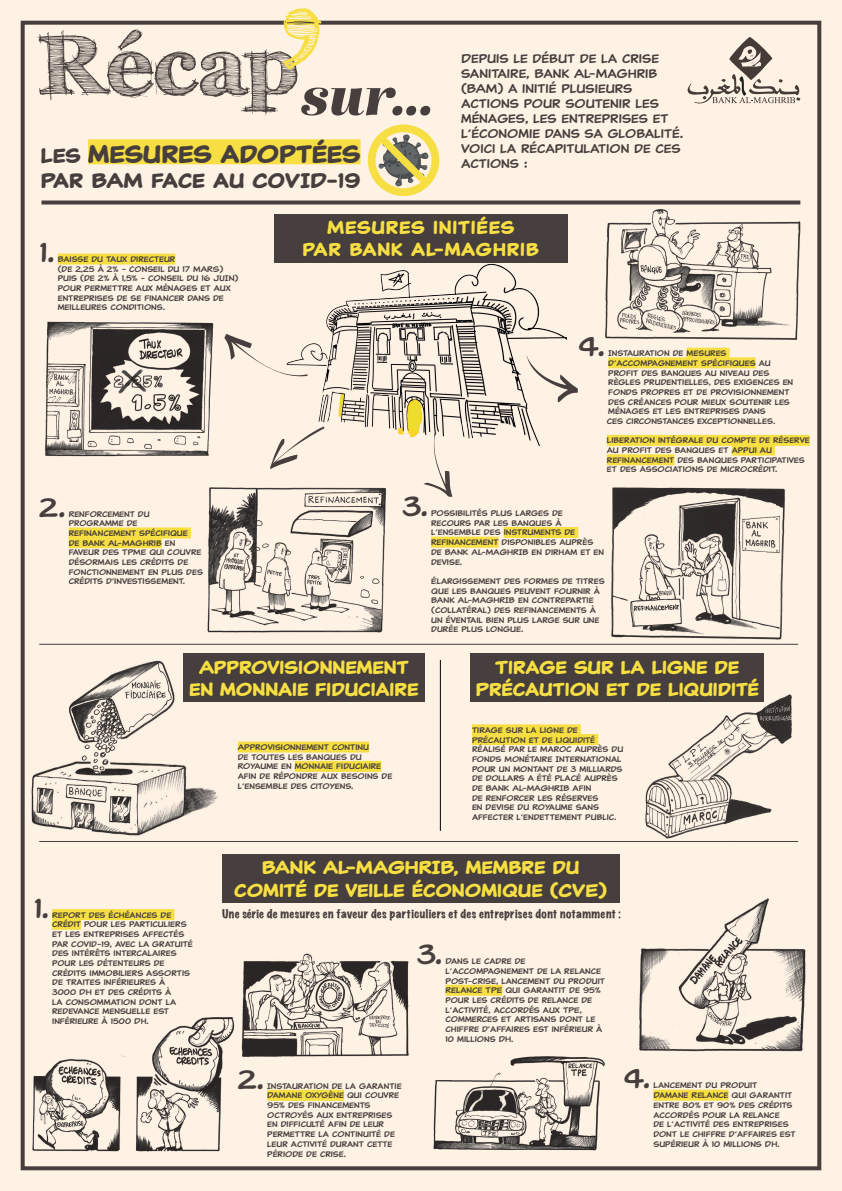
<style>
.page{position:relative;width:842px;height:1191px;background:#fef2e5}
.page>*{position:absolute;margin:0;border:0;box-sizing:border-box;transform-origin:0 0}
.t1{font:700 84.1px "FFF Tusj";color:#473f3d}
.t2{font:26.9px "Classic Comic";color:#473f3d}
.t3{font:700 25px "Classic Comic";color:#473f3d}
.t4{font:700 20.9px "Classic Comic";letter-spacing:.01em;color:#473f3d}
.t5{font:700 18.6px/22.3px "Classic Comic";color:#f7df43;text-align:center}
.t6{font:700 18.6px/22.3px "Classic Comic";letter-spacing:.04em;color:#f7df43;text-align:center}
.t7{font:12.5px/15px "Classic Comic";color:#473f3d}
.t8{font:expanded 11px "Marker Felt";letter-spacing:.035em;color:#473f3d}
.t9{font:8.1px/9.7px "Classic Comic";color:#473f3d}
.s1{font-size:20.9px}
</style>
<div class="page">
<div style="left:21px;top:21px;width:800px;height:1149px;border:4px solid #473f3d"></div>
<img style="left:639px;top:898px;width:167px;height:154px">
<img style="left:274px;top:262px;width:293px;height:184px">
<svg style="left:224px;top:334px;width:84px;height:42px"></svg>
<svg style="left:423px;top:432px;width:29px;height:65px"></svg>
<svg style="left:526px;top:355px;width:52px;height:47px"></svg>
<svg style="left:270px;top:426px;width:55px;height:43px"></svg>
<div style="left:58px;top:253px;width:117px;height:11px;background:#f7df43"></div>
<div style="left:69px;top:527px;width:122px;height:11px;background:#f7df43"></div>
<div style="left:69px;top:537px;width:93px;height:11px;background:#f7df43"></div>
<div style="left:267px;top:1089px;width:77px;height:11px;background:#f7df43"></div>
<div style="left:653px;top:1089px;width:75px;height:11px;background:#f7df43"></div>
<div style="left:52px;top:909px;width:122px;height:11px;background:#f7df43"></div>
<div style="left:52px;top:918px;width:29px;height:11px;background:#f7df43"></div>
<div style="left:446px;top:984px;width:56px;height:11px;background:#f7df43"></div>
<div style="left:504px;top:527px;width:74px;height:11px;background:#f7df43"></div>
<div style="left:431px;top:536px;width:67px;height:11px;background:#f7df43"></div>
<div style="left:274px;top:214px;width:293px;height:48px;background:#473f3d"></div>
<div style="left:222px;top:854px;width:397px;height:49px;background:#473f3d"></div>
<img style="left:433px;top:1056px;width:172px;height:95px">
<img style="left:241px;top:953px;width:168px;height:104px">
<img style="left:32px;top:1017px;width:203px;height:135px">
<hr style="left:39px;top:644px;width:759px;height:1px;background:#473f3d">
<svg style="left:41px;top:200px;width:759px;height:4px;background:#5e5552"></svg>
<hr style="left:39px;top:841px;width:759px;height:1px;background:#473f3d">
<div style="left:88px;top:139px;width:272px;height:25px;background:#f7df43"></div>
<svg style="left:282px;top:8px;width:39px;height:62px"></svg>
<svg style="left:368px;top:124px;width:71px;height:72px"></svg>
<img style="left:206px;top:487px;width:180px;height:146px">
<img style="left:605px;top:209px;width:196px;height:131px">
<img style="left:45px;top:321px;width:169px;height:136px">
<img style="left:611px;top:487px;width:174px;height:153px">
<svg style="left:729px;top:37px;width:43px;height:43px"></svg>
<svg style="left:687px;top:74px;width:113px;height:30px"></svg>
<img style="left:736px;top:44px;width:27px;height:25px">
<div style="left:687px;top:348px;width:43px;height:11px;background:#f7df43"></div>
<div style="left:608px;top:357px;width:148px;height:11px;background:#f7df43"></div>
<div style="left:607px;top:435px;width:203px;height:11px;background:#f7df43"></div>
<div style="left:732px;top:444px;width:43px;height:11px;background:#f7df43"></div>
<div style="left:607px;top:454px;width:67px;height:11px;background:#f7df43"></div>
<img style="left:31px;top:660px;width:192px;height:176px">
<img style="left:640px;top:694px;width:152px;height:145px">
<div style="left:238px;top:741px;width:131px;height:11px;background:#f7df43"></div>
<div style="left:295px;top:761px;width:86px;height:11px;background:#f7df43"></div>
<div style="left:472px;top:724px;width:109px;height:11px;background:#f7df43"></div>
<div style="left:472px;top:734px;width:126px;height:11px;background:#f7df43"></div>
<div style="left:183px;top:653px;width:242px;height:48px;background:#473f3d"></div>
<div style="left:471px;top:653px;width:293px;height:48px;background:#473f3d"></div>
<hr style="left:440px;top:660px;width:1px;height:171px;background:#000001">
<h1 class="t1" style="left:41px;top:15px;width:396px">Récap<sub>sur…</sub></h1>
<h3 class="t3" style="left:41px;top:137px;width:321px"><span class="s1">LES</span> MESURES ADOPTÉES</h3>
<h3 class="t4" style="left:41px;top:166px;width:321px">PAR BAM FACE AU COVID-19</h3>
<h3 class="t7" style="left:461px;top:51px;width:224px">DEPUIS LE DÉBUT DE LA CRISE<br>SANITAIRE, BANK AL-MAGHRIB (BAM) A INITIÉ PLUSIEURS<br>ACTIONS POUR SOUTENIR LES<br>MÉNAGES, LES ENTREPRISES ET<br>L’ÉCONOMIE DANS SA GLOBALITÉ.<br>VOICI LA RÉCAPITULATION DE CES<br>ACTIONS :</h3>
<h2 class="t2" style="left:40px;top:235px;width:16px">1.</h2>
<p class="t9" style="left:58px;top:254px;width:182px">BAISSE DU TAUX DIRECTEUR<br>(DE 2,25 À 2% - CONSEIL DU 17 MARS)<br>PUIS (DE 2% À 1,5% - CONSEIL DU 16 JUIN)<br>POUR PERMETTRE AUX MÉNAGES ET AUX<br>ENTREPRISES DE SE FINANCER DANS DE<br>MEILLEURES CONDITIONS.</p>
<h2 class="t2" style="left:39px;top:489px;width:28px">2.</h2>
<p class="t9" style="left:69px;top:509px;width:136px">RENFORCEMENT DU<br>PROGRAMME DE<br>REFINANCEMENT SPÉCIFIQUE<br>DE BANK AL-MAGHRIB EN<br>FAVEUR DES TPME QUI COUVRE<br>DÉSORMAIS LES CRÉDITS DE<br>FONCTIONNEMENT EN PLUS DES<br>CRÉDITS D’INVESTISSEMENT.</p>
<h3 class="t6" style="left:302px;top:216px;width:238px">MESURES INITIÉES<br>PAR BANK AL-MAGHRIB</h3>
<h2 class="t2" style="left:578px;top:329px;width:28px">4.</h2>
<p class="t9" style="left:607px;top:348px;width:188px">INSTAURATION DE MESURES D’ACCOMPAGNEMENT SPÉCIFIQUES AU PROFIT DES BANQUES AU NIVEAU DES RÈGLES PRUDENTIELLES, DES EXIGENCES EN FONDS PROPRES ET DE PROVISIONNEMENT DES CRÉANCES POUR MIEUX SOUTENIR LES MÉNAGES ET LES ENTREPRISES DANS<br>CES CIRCONSTANCES EXCEPTIONNELLES.</p>
<p class="t9" style="left:607px;top:436px;width:204px">LIBERATION INTÉGRALE DU COMPTE DE RÉSERVE AU PROFIT DES BANQUES ET APPUI AU REFINANCEMENT DES BANQUES PARTICIPATIVES ET DES ASSOCIATIONS DE MICROCRÉDIT.</p>
<h2 class="t2" style="left:403px;top:489px;width:27px">3.</h2>
<p class="t9" style="left:431px;top:508px;width:175px">POSSIBILITÉS PLUS LARGES DE<br>RECOURS PAR LES BANQUES À<br>L’ENSEMBLE DES INSTRUMENTS DE<br>REFINANCEMENT DISPONIBLES AUPRÈS<br>DE BANK AL-MAGHRIB EN DIRHAM ET EN<br>DEVISE.</p>
<p class="t9" style="left:431px;top:576px;width:175px">ÉLARGISSEMENT DES FORMES DE TITRES<br>QUE LES BANQUES PEUVENT FOURNIR À<br>BANK AL-MAGHRIB EN CONTREPARTIE (COLLATÉRAL) DES REFINANCEMENTS À<br>UN ÉVENTAIL BIEN PLUS LARGE SUR UNE<br>DURÉE PLUS LONGUE.</p>
<h3 class="t5" style="left:189px;top:656px;width:231px">APPROVISIONNEMENT<br>EN MONNAIE FIDUCIAIRE</h3>
<h3 class="t5" style="left:476px;top:656px;width:285px">TIRAGE SUR LA LIGNE DE<br>PRÉCAUTION ET DE LIQUIDITÉ</h3>
<h2 class="t2" style="left:34px;top:890px;width:16px">1.</h2>
<p class="t9" style="left:52px;top:910px;width:142px">REPORT DES ÉCHÉANCES DE<br>CRÉDIT POUR LES PARTICULIERS<br>ET LES ENTREPRISES AFFECTÉS<br>PAR COVID-19, AVEC LA GRATUITÉ<br>DES INTÉRÊTS INTERCALAIRES<br>POUR LES DÉTENTEURS DE<br>CRÉDITS IMMOBILIERS ASSORTIS<br>DE TRAITES INFÉRIEURES À<br>3000 DH ET DES CRÉDITS À<br>LA CONSOMMATION DONT LA<br>REDEVANCE MENSUELLE EST<br>INFÉRIEURE À 1500 DH.</p>
<p class="t9" style="left:238px;top:742px;width:156px">APPROVISIONNEMENT CONTINU<br>DE TOUTES LES BANQUES DU<br>ROYAUME EN MONNAIE FIDUCIAIRE<br>AFIN DE RÉPONDRE AUX BESOINS DE<br>L’ENSEMBLE DES CITOYENS.</p>
<p class="t9" style="left:472px;top:725px;width:153px">TIRAGE SUR LA LIGNE DE<br>PRÉCAUTION ET DE LIQUIDITÉ<br>RÉALISÉ PAR LE MAROC AUPRÈS DU<br>FONDS MONÉTAIRE INTERNATIONAL<br>POUR UN MONTANT DE 3 MILLIARDS<br>DE DOLLARS A ÉTÉ PLACÉ AUPRÈS<br>DE BANK AL-MAGHRIB AFIN<br>DE RENFORCER LES RÉSERVES<br>EN DEVISE DU ROYAUME SANS<br>AFFECTER L’ENDETTEMENT PUBLIC.</p>
<h3 class="t5" style="left:234px;top:856px;width:374px">BANK AL-MAGHRIB, MEMBRE DU<br>COMITÉ DE VEILLE ÉCONOMIQUE (CVE)</h3>
<h3 class="t8" style="left:222px;top:904px;width:400px">Une série de mesures en faveur des particuliers et des entreprises dont notamment :</h3>
<h2 class="t2" style="left:238px;top:1061px;width:28px">2.</h2>
<p class="t9" style="left:267px;top:1081px;width:136px">INSTAURATION DE LA GARANTIE<br>DAMANE OXYGÈNE QUI COUVRE<br>95% DES FINANCEMENTS<br>OCTROYÉS AUX ENTREPRISES<br>EN DIFFICULTÉ AFIN DE LEUR<br>PERMETTRE LA CONTINUITÉ DE<br>LEUR ACTIVITÉ DURANT CETTE<br>PÉRIODE DE CRISE.</p>
<h2 class="t2" style="left:417px;top:937px;width:27px">3.</h2>
<p class="t9" style="left:446px;top:956px;width:161px">DANS LE CADRE DE<br>L’ACCOMPAGNEMENT DE LA RELANCE<br>POST-CRISE, LANCEMENT DU PRODUIT<br>RELANCE TPE QUI GARANTIT DE 95%<br>POUR LES CRÉDITS DE RELANCE DE<br>L’ACTIVITÉ, ACCORDÉS AUX TPE,<br>COMMERCES ET ARTISANS DONT LE<br>CHIFFRE D’AFFAIRES EST INFÉRIEUR À<br>10 MILLIONS DH.</p>
<h2 class="t2" style="left:624px;top:1061px;width:28px">4.</h2>
<p class="t9" style="left:653px;top:1080px;width:144px">LANCEMENT DU PRODUIT<br>DAMANE RELANCE QUI GARANTIT<br>ENTRE 80% ET 90% DES CRÉDITS<br>ACCORDÉS POUR LA RELANCE<br>DE L’ACTIVITÉ DES ENTREPRISES<br>DONT LE CHIFFRE D’AFFAIRES EST<br>SUPÉRIEUR À 10 MILLIONS DH.</p>
</div>
